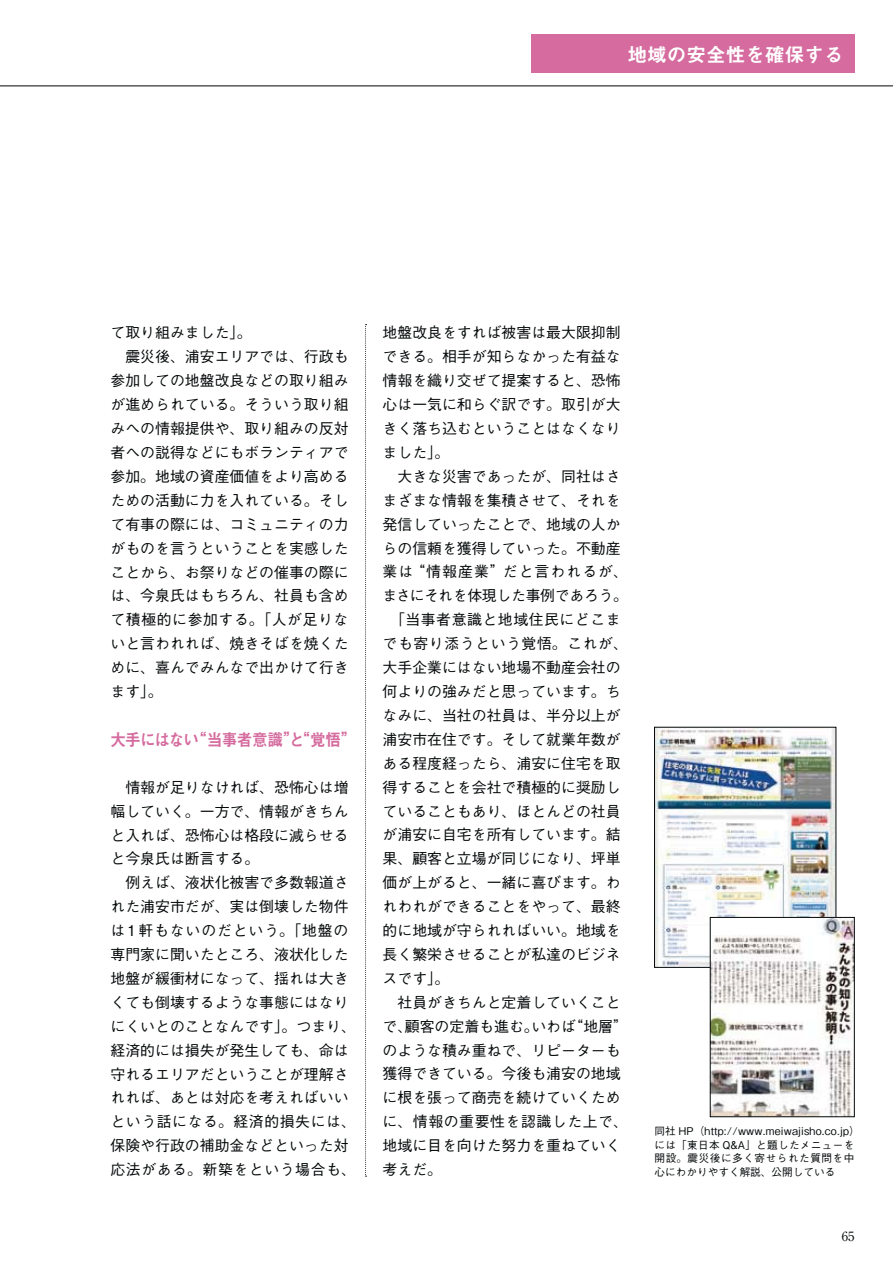
<style>
.page{position:relative;width:893px;height:1263px;background:#fff}
.page>*{position:absolute;margin:0;border:0;box-sizing:border-box;transform-origin:0 0}
.t1{font:19.65px "Midashi Go Pro MB31 90 msp RKSJ H";color:#fff}
.t2{font:16.95px "Midashi Go Pro MB31 90 msp RKSJ H";letter-spacing:-.05em;color:#d56b9e;scale:.92 1}
.t3{font:14.85px/23.9px "Gothic BBB Pro Medium 90 msp RKSJ H";color:#040809}
.t4{font:14.85px "Gothic BBB Pro Medium 90 msp RKSJ H";letter-spacing:.04em;color:#040809}
.t5{font:14.85px "Gothic BBB Pro Medium 90 msp RKSJ H";letter-spacing:-.02em;color:#040809}
.t6{font:14.85px "Gothic BBB Pro Medium 90 msp RKSJ H";letter-spacing:.07em;color:#040809}
.t7{font:14.85px "Gothic BBB Pro Medium 90 msp RKSJ H";letter-spacing:.035em;color:#040809}
.t8{font:12.75px "Ryumin Pro Regular 90 msp RKSJ H";color:#040809}
.t9{font:10.65px/13.8px "Gothic BBB Pro Medium 90 msp RKSJ H";letter-spacing:.02em;color:#040809}
</style>
<div class="page">
<hr style="left:0;top:86px;width:893px;height:1px;background:#040809">
<div style="left:531px;top:34px;width:323px;height:39px;background:#d56b9e"></div>
<svg style="left:365px;top:324px;width:2px;height:853px"></svg>
<img style="left:656px;top:729px;width:178px;height:237px">
<div style="left:654px;top:727px;width:182px;height:241px;border:1px solid #040809"></div>
<img style="left:712px;top:919px;width:140px;height:196px">
<div style="left:710px;top:917px;width:144px;height:200px;border:1px solid #040809"></div>
<h1 class="t1" style="left:627px;top:47px;width:218px">地域の安全性を確保する</h1>
<p class="t3" style="left:111px;top:323px;width:240px">て取り組みました」。<br>　震災後、浦安エリアでは、行政も参加しての地盤改良などの取り組みが進められている。そういう取り組みへの情報提供や、取り組みの反対者への説得などにもボランティアで参加。地域の資産価値をより高めるための活動に力を入れている。そして有事の際には、コミュニティの力がものを言うということを実感したことから、お祭りなどの催事の際には、今泉氏はもちろん、社員も含めて積極的に参加する。「人が足りないと言われれば、焼きそばを焼くために、喜んでみんなで出かけて行きます」。</p>
<p class="t2" style="left:111px;top:733px;width:269px">大手にはない“当事者意識”と“覚悟”</p>
<p class="t3" style="left:111px;top:777px;width:247px">　情報が足りなければ、恐怖心は増幅していく。一方で、情報がきちんと入れば、恐怖心は格段に減らせると今泉氏は断言する。<br>　例えば、液状化被害で多数報道された浦安市だが、実は倒壊した物件は1軒もないのだという。「地盤の専門家に聞いたところ、液状化した地盤が緩衝材になって、揺れは大きくても倒壊するような事態にはなりにくいとのことなんです」。つまり、経済的には損失が発生しても、命は守れるエリアだということが理解されれば、あとは対応を考えればいいという話になる。経済的損失には、保険や行政の補助金などといった対応法がある。新築をという場合も、</p>
<p class="t3" style="left:383px;top:323px;width:240px">地盤改良をすれば被害は最大限抑制</p>
<p class="t3" style="left:383px;top:347px;width:240px">できる。相手が知らなかった有益な</p>
<p class="t3" style="left:383px;top:371px;width:240px">情報を織り交ぜて提案すると、恐怖</p>
<p class="t3" style="left:383px;top:395px;width:240px">心は一気に和らぐ訳です。取引が大</p>
<p class="t3" style="left:383px;top:419px;width:240px">きく落ち込むということはなくなり</p>
<p class="t3" style="left:383px;top:442px;width:68px">ました」。</p>
<p class="t3" style="left:383px;top:466px;width:240px">　大きな災害であったが、同社はさ</p>
<p class="t3" style="left:383px;top:490px;width:240px">まざまな情報を集積させて、それを</p>
<p class="t3" style="left:383px;top:514px;width:240px">発信していったことで、地域の人か</p>
<p class="t3" style="left:383px;top:538px;width:240px">らの信頼を獲得していった。不動産</p>
<p class="t6" style="left:383px;top:566px;width:247px">業は“情報産業”だと言われるが、</p>
<p class="t5" style="left:383px;top:590px;width:247px">まさにそれを体現した事例であろう。</p>
<p class="t7" style="left:390px;top:614px;width:232px">「当事者意識と地域住民にどこま</p>
<p class="t4" style="left:383px;top:638px;width:247px">でも寄り添うという覚悟。これが、</p>
<p class="t3" style="left:383px;top:658px;width:240px">大手企業にはない地場不動産会社の</p>
<p class="t3" style="left:383px;top:682px;width:240px">何よりの強みだと思っています。ち</p>
<p class="t3" style="left:383px;top:705px;width:240px">なみに、当社の社員は、半分以上が</p>
<p class="t3" style="left:383px;top:729px;width:240px">浦安市在住です。そして就業年数が</p>
<p class="t3" style="left:383px;top:753px;width:240px">ある程度経ったら、浦安に住宅を取</p>
<p class="t3" style="left:383px;top:777px;width:240px">得することを会社で積極的に奨励し</p>
<p class="t3" style="left:383px;top:801px;width:240px">ていることもあり、ほとんどの社員</p>
<p class="t3" style="left:383px;top:825px;width:240px">が浦安に自宅を所有しています。結</p>
<p class="t3" style="left:383px;top:849px;width:240px">果、顧客と立場が同じになり、坪単</p>
<p class="t3" style="left:383px;top:873px;width:240px">価が上がると、一緒に喜びます。わ</p>
<p class="t3" style="left:383px;top:897px;width:240px">れわれができることをやって、最終</p>
<p class="t3" style="left:383px;top:921px;width:240px">的に地域が守られればいい。地域を</p>
<p class="t3" style="left:383px;top:944px;width:240px">長く繁栄させることが私達のビジネ</p>
<p class="t3" style="left:383px;top:968px;width:68px">スです」。</p>
<p class="t3" style="left:383px;top:992px;width:240px">　社員がきちんと定着していくこと</p>
<p class="t3" style="left:383px;top:1016px;width:247px">で、顧客の定着も進む。いわば“地層”</p>
<p class="t3" style="left:383px;top:1040px;width:240px">のような積み重ねで、リピーターも</p>
<p class="t3" style="left:383px;top:1064px;width:240px">獲得できている。今後も浦安の地域</p>
<p class="t3" style="left:383px;top:1088px;width:240px">に根を張って商売を続けていくため</p>
<p class="t4" style="left:383px;top:1116px;width:247px">に、情報の重要性を認識した上で、</p>
<p class="t3" style="left:383px;top:1136px;width:240px">地域に目を向けた努力を重ねていく</p>
<p class="t3" style="left:383px;top:1160px;width:61px">考えだ。</p>
<p class="t9" style="left:655px;top:1125px;width:207px">同社 HP（http://www.meiwajisho.co.jp）には「東日本 Q&amp;A」と題したメニューを開設。震災後に多く寄せられた質問を中心にわかりやすく解説、公開している</p>
<p class="t8" style="left:842px;top:1231px;width:14px">65</p>
</div>
